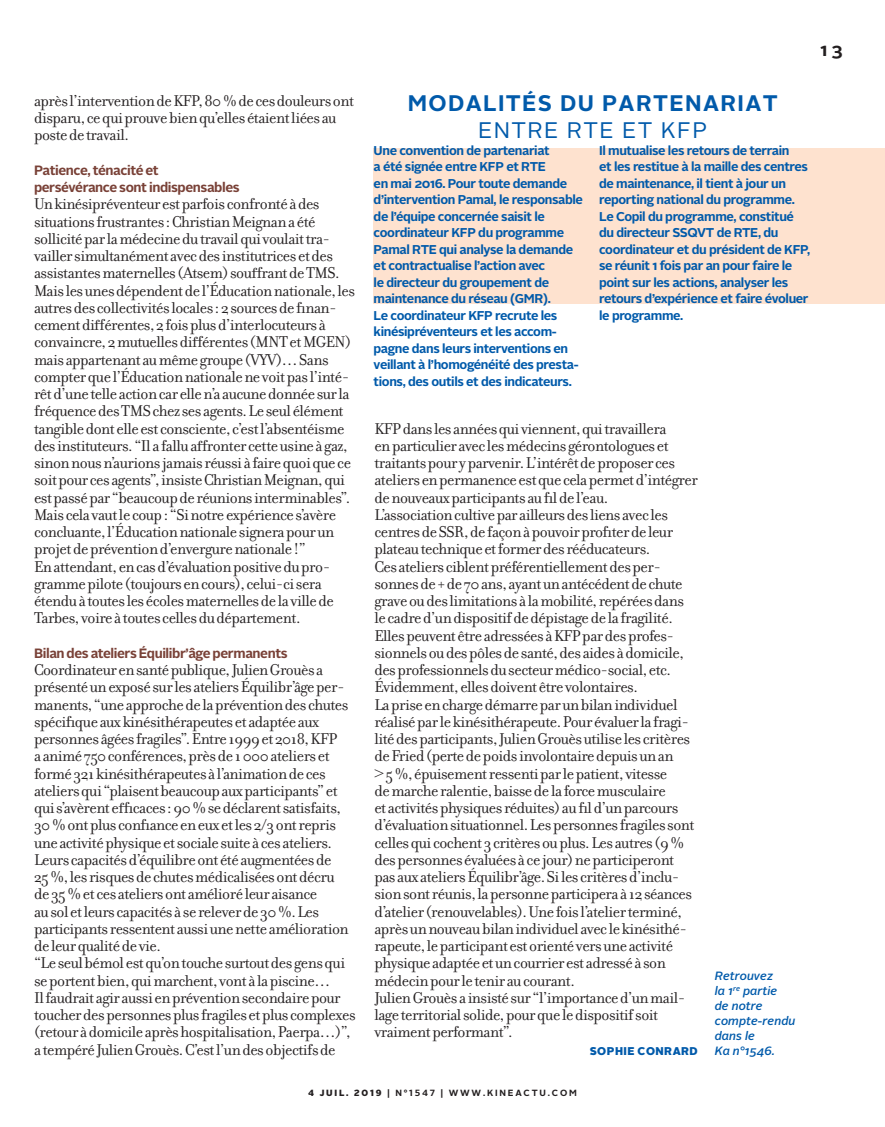
<style>
.page{position:relative;width:885px;height:1127px;background:#fff}
.page>*{position:absolute;margin:0;border:0;box-sizing:border-box;transform-origin:0 0}
.encadré_aplat_bleu{font:700 22.5px/27px "Alright Sans";letter-spacing:.06em;color:#015aaa;text-align:center}
.t1{font:700 18px "Alright Sans";color:#231f20}
.texte_courant{font:16.8px/17.2px "Filosofia OT";letter-spacing:-.03em;color:#231f20}
.inter{font:700 13.5px "Alright Sans";letter-spacing:-.03em;color:#794137}
.encadré_aplat_bleu-2{font:700 12.75px/16.5px "Alright Sans";letter-spacing:-.03em;color:#015aaa}
.légende_bleu{font:italic 500 12px "Alright Sans";color:#015aaa}
.texte_courant-2{font:900 11.25px "Alright Sans";letter-spacing:.04em;color:#015aaa}
.t2{font:700 9px "Alright Sans";letter-spacing:.2em;color:#231f20}
.s1{font-weight:400}
.s2{font-family:"Times New Roman"}
.s3{font-weight:900}
</style>
<div class="page">
<div style="left:373px;top:148px;width:511px;height:155px;background:#fee2cf"></div>
<p class="t1" style="left:820px;top:37px;width:23px">13</p>
<p class="texte_courant" style="left:34px;top:92px;width:321px">après l’intervention de KFP, 80 % de ces douleurs ont disparu, ce qui prouve bien qu’elles étaient liées au poste de travail.</p>
<p class="inter" style="left:34px;top:161px;width:126px">Patience, ténacité et</p>
<p class="inter" style="left:34px;top:178px;width:207px">persévérance sont indispensables</p>
<p class="texte_courant" style="left:34px;top:196px;width:287px">Un kinésipréventeur est parfois confronté à des situations frustrantes : Christian Meignan a été</p>
<p class="texte_courant" style="left:34px;top:230px;width:322px">sollicité par la médecine du travail qui voulait tra&shy;vailler simultanément avec des institutrices et des assistantes maternelles (Atsem) souffrant de TMS.<br>Mais les unes dépendent de l’Éducation nationale, les autres des collectivités locales : 2 sources de finan&shy;cement différentes, 2 fois plus d’interlocuteurs à convaincre, 2 mutuelles différentes (MNT et MGEN) mais appartenant au même groupe (VYV)… Sans compter que l’Éducation nationale ne voit pas l’inté&shy;rêt d’une telle action car elle n’a aucune donnée sur la fréquence des TMS chez ses agents. Le seul élément tangible dont elle est consciente, c’est l’absentéisme des instituteurs. “Il a fallu affronter cette usine à gaz, sinon nous n’aurions jamais réussi à faire quoi que ce soit pour ces agents”, insiste Christian Meignan, qui est passé par “beaucoup de réunions interminables”.<br>Mais cela vaut le coup : “Si notre expérience s’avère concluante, l’Éducation nationale signera pour un projet de prévention d’envergure nationale !”</p>
<p class="texte_courant" style="left:34px;top:558px;width:301px">En attendant, en cas d’évaluation positive du pro&shy;gramme pilote (toujours en cours), celui-ci sera étendu à toutes les écoles maternelles de la ville de Tarbes, voire à toutes celles du département.</p>
<p class="inter" style="left:34px;top:644px;width:255px">Bilan des ateliers Équilibr’âge permanents</p>
<p class="texte_courant" style="left:34px;top:661px;width:316px">Coordinateur en santé publique, Julien Grouès a présenté un exposé sur les ateliers Équilibr’âge per&shy;manents, “une approche de la prévention des chutes spécifique aux kinésithérapeutes et adaptée aux personnes âgées fragiles”. Entre 1999 et 2018, KFP a animé 750 conférences, près de 1 000 ateliers et formé 321 kinésithérapeutes à l’animation de ces</p>
<p class="texte_courant" style="left:34px;top:782px;width:308px">ateliers qui “plaisent beaucoup aux participants” et qui s’avèrent efficaces : 90 % se déclarent satisfaits, 30 % ont plus confiance en eux et les 2/3 ont repris une activité physique et sociale suite à ces ateliers.<br>Leurs capacités d’équilibre ont été augmentées de</p>
<p class="texte_courant" style="left:34px;top:868px;width:302px">25 %, les risques de chutes médicalisées ont décru</p>
<p class="texte_courant" style="left:34px;top:886px;width:285px">de 35 % et ces ateliers ont amélioré leur aisance</p>
<p class="texte_courant" style="left:34px;top:903px;width:286px">au sol et leurs capacités à se relever de 30 %. Les</p>
<p class="texte_courant" style="left:34px;top:920px;width:316px">participants ressentent aussi une nette amélioration de leur qualité de vie.</p>
<p class="texte_courant" style="left:34px;top:955px;width:323px">“Le seul bémol est qu’on touche surtout des gens qui se portent bien, qui marchent, vont à la piscine…<br>Il faudrait agir aussi en prévention secondaire pour toucher des personnes plus fragiles et plus complexes (retour à domicile après hospitalisation, Paerpa…)”, a tempéré Julien Grouès. C’est l’un des objectifs de</p>
<p class="encadré_aplat_bleu" style="left:408px;top:89px;width:371px">MODALITÉS DU PARTENARIAT<br><span class="s1">ENTRE RTE ET KFP</span></p>
<p class="encadré_aplat_bleu-2" style="left:373px;top:142px;width:177px">Une convention de partenariat</p>
<p class="encadré_aplat_bleu-2" style="left:373px;top:159px;width:174px">a été signée entre KFP et RTE</p>
<p class="encadré_aplat_bleu-2" style="left:373px;top:175px;width:211px">en mai 2016. Pour toute demande d’intervention Pamal, le responsable de l’équipe concernée saisit le</p>
<p class="encadré_aplat_bleu-2" style="left:373px;top:225px;width:201px">coordinateur KFP du programme<br>Pamal RTE qui analyse la demande et contractualise l’action avec</p>
<p class="encadré_aplat_bleu-2" style="left:373px;top:274px;width:177px">le directeur du groupement de</p>
<p class="encadré_aplat_bleu-2" style="left:373px;top:291px;width:179px">maintenance du réseau (GMR).</p>
<p class="encadré_aplat_bleu-2" style="left:373px;top:307px;width:185px">Le coordinateur KFP recrute les</p>
<p class="encadré_aplat_bleu-2" style="left:373px;top:324px;width:206px">kinésipréventeurs et les accom&shy;pagne dans leurs interventions en veillant à l’homogénéité des presta&shy;tions, des outils et des indicateurs.</p>
<p class="encadré_aplat_bleu-2" style="left:599px;top:142px;width:192px">Il mutualise les retours de terrain</p>
<p class="encadré_aplat_bleu-2" style="left:599px;top:159px;width:210px">et les restitue à la maille des centres de maintenance, il tient à jour un reporting national du programme.</p>
<p class="encadré_aplat_bleu-2" style="left:599px;top:208px;width:212px">Le Copil du programme, constitué du directeur SSQVT de RTE, du coordinateur et du président de KFP, se réunit 1 fois par an pour faire le point sur les actions, analyser les retours d’expérience et faire évoluer le programme.</p>
<p class="texte_courant" style="left:374px;top:420px;width:293px">KFP dans les années qui viennent, qui travaillera</p>
<p class="texte_courant" style="left:374px;top:437px;width:325px">en particulier avec les médecins gérontologues et traitants pour y parvenir. L’intérêt de proposer ces ateliers en permanence est que cela permet d’intégrer de nouveaux participants au fil de l’eau.</p>
<p class="texte_courant" style="left:374px;top:506px;width:300px">L’association cultive par ailleurs des liens avec les centres de SSR, de façon à pouvoir profiter de leur plateau technique et former des rééducateurs.</p>
<p class="texte_courant" style="left:374px;top:558px;width:311px">Ces ateliers ciblent préférentiellement des per&shy;sonnes de + de 70 ans, ayant un antécédent de chute grave ou des limitations à la mobilité, repérées dans le cadre d’un dispositif de dépistage de la fragilité.<br>Elles peuvent être adressées à KFP par des profes&shy;sionnels ou des pôles de santé, des aides à domicile, des professionnels du secteur médico-social, etc.<br>Évidemment, elles doivent être volontaires.</p>
<p class="texte_courant" style="left:374px;top:696px;width:321px">La prise en charge démarre par un bilan individuel réalisé par le kinésithérapeute. Pour évaluer la fragi&shy;lité des participants, Julien Grouès utilise les critères de Fried (perte de poids involontaire depuis un an<br><span class="s2">&gt;</span> 5 %, épuisement ressenti par le patient, vitesse<br>de marche ralentie, baisse de la force musculaire<br>et activités physiques réduites) au fil d’un parcours d’évaluation situationnel. Les personnes fragiles sont celles qui cochent 3 critères ou plus. Les autres (9 % des personnes évaluées à ce jour) ne participeront pas aux ateliers Équilibr’âge. Si les critères d’inclu&shy;sion sont réunis, la personne participera à 12 séances d’atelier (renouvelables). Une fois l’atelier terminé, après un nouveau bilan individuel avec le kinésithé&shy;rapeute, le participant est orienté vers une activité physique adaptée et un courrier est adressé à son médecin pour le tenir au courant.</p>
<p class="texte_courant" style="left:374px;top:989px;width:312px">Julien Grouès a insisté sur “l’importance d’un mail&shy;lage territorial solide, pour que le dispositif soit vraiment performant”.</p>
<p class="texte_courant-2" style="left:589px;top:1043px;width:110px">SOPHIE CONRARD</p>
<p class="légende_bleu" style="left:714px;top:967px;width:60px">Retrouvez</p>
<p class="légende_bleu" style="left:714px;top:982px;width:64px">la 1<sup>re</sup> partie</p>
<p class="légende_bleu" style="left:714px;top:997px;width:49px">de notre</p>
<p class="légende_bleu" style="left:714px;top:1012px;width:82px">compte-rendu</p>
<p class="légende_bleu" style="left:714px;top:1027px;width:42px">dans le</p>
<p class="légende_bleu" style="left:714px;top:1042px;width:61px">Ka n°1546.</p>
<p class="t2" style="left:308px;top:1086px;width:270px"><span class="s3">4 JUIL. 2019</span> | N°1547 | WWW.KINEACTU.COM</p>
</div>
